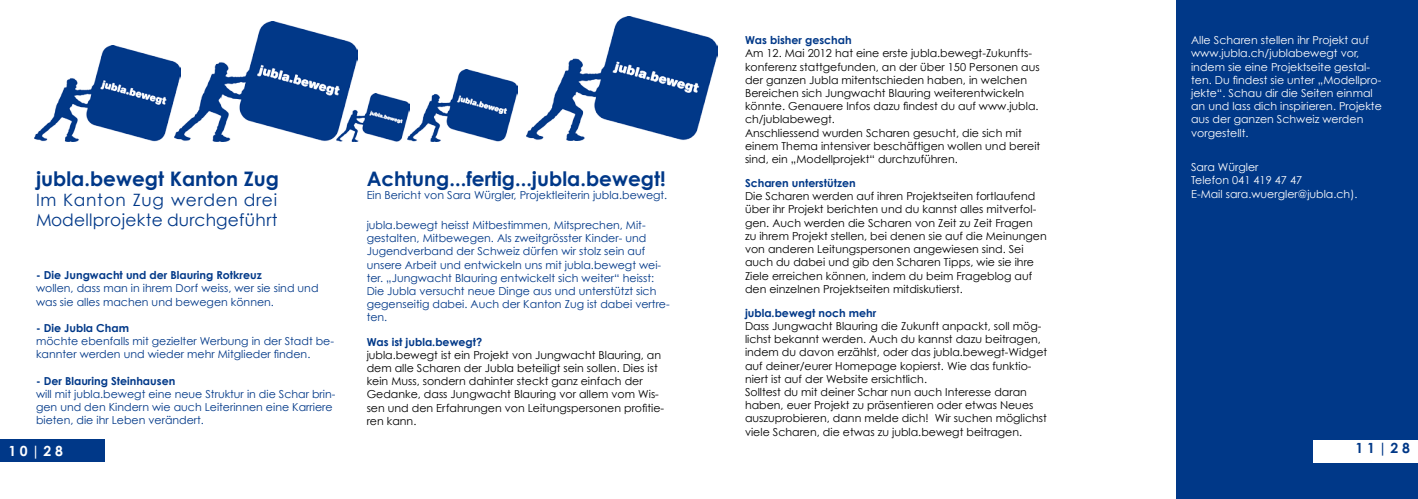
<style>
.page{position:relative;width:1418px;height:499px;background:#fff}
.page>*{position:absolute;margin:0;border:0;box-sizing:border-box;transform-origin:0 0}
.t1{font:700 20px "Century Gothic";color:#003888}
.t2{font:17px/20.4px "Century Gothic";letter-spacing:.02em;color:#003888}
.t3{font:700 14px "Century Gothic";color:#fff}
.t4{font:700 14px "Century Gothic";color:#003887}
.t5{font:11px/13.2px "Century Gothic";color:#000}
.t6{font:11px/13.2px "Century Gothic";color:#003888}
.t7{font:11px/13.2px "Century Gothic";color:#fff}
.t8{font:700 11px "Century Gothic";color:#003888}
</style>
<div class="page">
<div style="left:0;top:439px;width:105px;height:23px;background:#003888"></div>
<div style="left:1176px;top:0;width:241px;height:499px;background:#003888"></div>
<div style="left:1313px;top:440px;width:104px;height:23px;background:#fff"></div>
<img style="left:34px;top:46px;width:141px;height:95px">
<img style="left:175px;top:22px;width:183px;height:119px">
<img style="left:336px;top:93px;width:72px;height:48px">
<img style="left:408px;top:70px;width:109px;height:71px">
<img style="left:526px;top:16px;width:192px;height:125px">
<h1 class="t1" style="left:36px;top:166px;width:244px">jubla.bewegt Kanton Zug</h1>
<h2 class="t2" style="left:36px;top:189px;width:243px">Im Kanton Zug werden drei<br>Modellprojekte durchgeführt</h2>
<p class="t8" style="left:36px;top:268px;width:227px">- Die Jungwacht und der Blauring Rotkreuz</p>
<p class="t6" style="left:36px;top:282px;width:284px">wollen, dass man in ihrem Dorf weiss, wer sie sind und was sie alles machen und bewegen können.</p>
<p class="t8" style="left:36px;top:321px;width:95px">- Die Jubla Cham</p>
<p class="t6" style="left:36px;top:334px;width:299px">möchte ebenfalls mit gezielter Werbung in der Stadt be&shy;kannter werden und wieder mehr Mitglieder finden.</p>
<p class="t8" style="left:36px;top:374px;width:141px">- Der Blauring Steinhausen</p>
<p class="t6" style="left:36px;top:387px;width:301px">will mit jubla.bewegt eine neue Struktur in die Schar brin&shy;gen und den Kindern wie auch Leiterinnen eine Karriere bieten, die ihr Leben verändert.</p>
<p class="t3" style="left:9px;top:442px;width:56px">10|28</p>
<h1 class="t1" style="left:367px;top:166px;width:300px">Achtung...fertig...jubla.bewegt!</h1>
<p class="t6" style="left:367px;top:188px;width:302px">Ein Bericht von Sara Würgler, Projektleiterin jubla.bewegt.</p>
<p class="t6" style="left:367px;top:218px;width:304px">jubla.bewegt heisst Mitbestimmen, Mitsprechen, Mit&shy;gestalten, Mitbewegen. Als zweitgrösster Kinder- und Jugendverband der Schweiz dürfen wir stolz sein auf unsere Arbeit und entwickeln uns mit jubla.bewegt wei&shy;ter. „Jungwacht Blauring entwickelt sich weiter“ heisst:<br>Die Jubla versucht neue Dinge aus und unterstützt sich gegenseitig dabei. Auch der Kanton Zug ist dabei vertre&shy;ten.</p>
<p class="t8" style="left:367px;top:335px;width:117px">Was ist jubla.bewegt?</p>
<p class="t5" style="left:367px;top:348px;width:299px">jubla.bewegt ist ein Projekt von Jungwacht Blauring, an dem alle Scharen der Jubla beteiligt sein sollen. Dies ist kein Muss, sondern dahinter steckt ganz einfach der Gedanke, dass Jungwacht Blauring vor allem vom Wis&shy;sen und den Erfahrungen von Leitungspersonen profitie&shy;ren kann.</p>
<p class="t8" style="left:745px;top:33px;width:108px">Was bisher geschah</p>
<p class="t5" style="left:745px;top:47px;width:297px">Am 12. Mai 2012 hat eine erste jubla.bewegt-Zukunfts&shy;konferenz stattgefunden, an der über 150 Personen aus der ganzen Jubla mitentschieden haben, in welchen Bereichen sich Jungwacht Blauring weiterentwickeln könnte. Genauere Infos dazu findest du auf www.jubla. ch/jublabewegt.<br>Anschliessend wurden Scharen gesucht, die sich mit einem Thema intensiver beschäftigen wollen und bereit sind, ein „Modellprojekt“ durchzuführen.</p>
<p class="t8" style="left:745px;top:176px;width:112px">Scharen unterstützen</p>
<p class="t5" style="left:745px;top:190px;width:303px">Die Scharen werden auf ihren Projektseiten fortlaufend über ihr Projekt berichten und du kannst alles mitverfol&shy;gen. Auch werden die Scharen von Zeit zu Zeit Fragen zu ihrem Projekt stellen, bei denen sie auf die Meinungen von anderen Leitungspersonen angewiesen sind. Sei auch du dabei und gib den Scharen Tipps, wie sie ihre Ziele erreichen können, indem du beim Frageblog auf den einzelnen Projektseiten mitdiskutierst.</p>
<p class="t8" style="left:745px;top:306px;width:133px">jubla.bewegt noch mehr</p>
<p class="t5" style="left:745px;top:319px;width:304px">Dass Jungwacht Blauring die Zukunft anpackt, soll mög&shy;lichst bekannt werden. Auch du kannst dazu beitragen, indem du davon erzählst, oder das jubla.bewegt-Widget auf deiner/eurer Homepage kopierst. Wie das funktio&shy;niert ist auf der Website ersichtlich.<br>Solltest du mit deiner Schar nun auch Interesse daran haben, euer Projekt zu präsentieren oder etwas Neues auszuprobieren, dann melde dich! Wir suchen möglichst viele Scharen, die etwas zu jubla.bewegt beitragen.</p>
<p class="t7" style="left:1191px;top:34px;width:192px">Alle Scharen stellen ihr Projekt auf www.jubla.ch/jublabewegt vor, indem sie eine Projektseite gestal&shy;ten. Du findest sie unter „Modellpro&shy;jekte“. Schau dir die Seiten einmal an und lass dich inspirieren. Projekte aus der ganzen Schweiz werden vorgestellt.</p>
<p class="t7" style="left:1191px;top:160px;width:168px">Sara Würgler<br>Telefon 041 419 47 47<br>E-Mail sara.wuergler@jubla.ch).</p>
<p class="t4" style="left:1355px;top:439px;width:56px">11|28</p>
</div>
